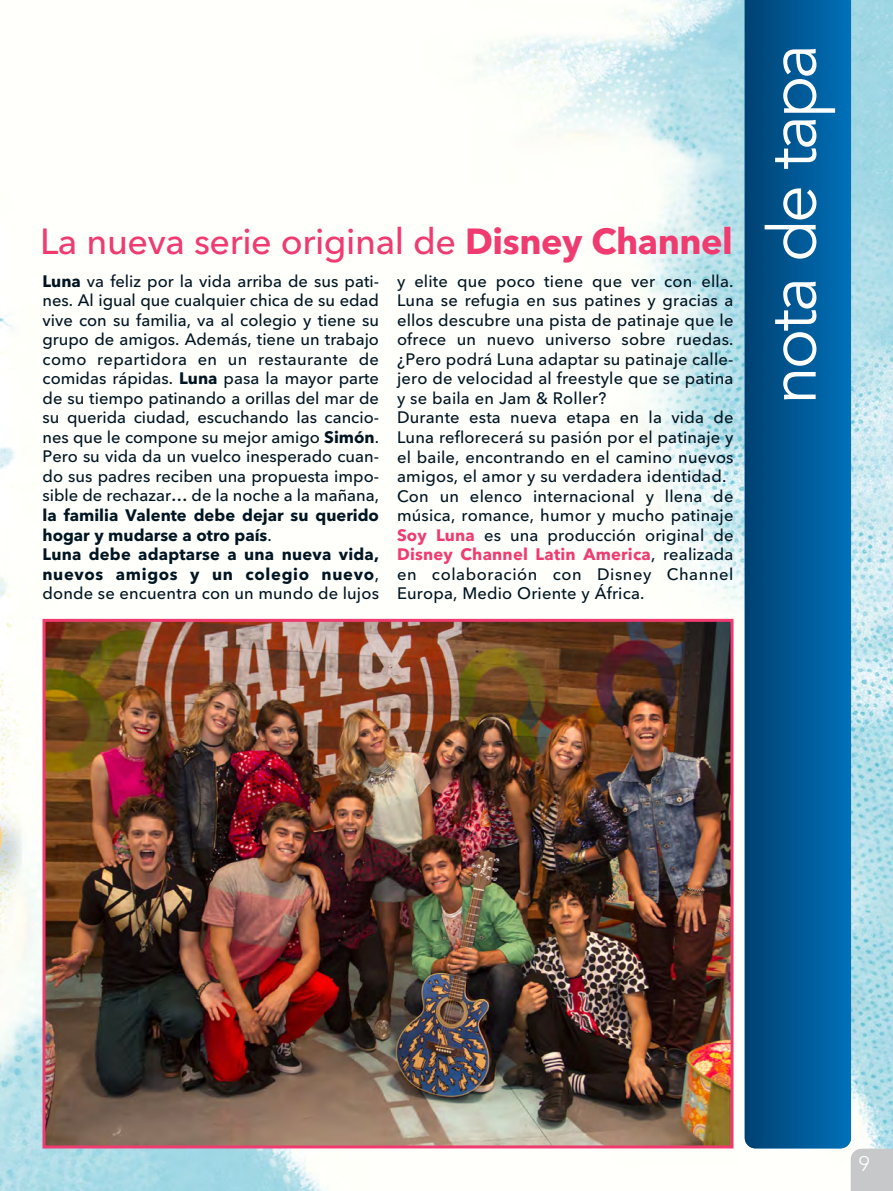
<style>
.page{position:relative;width:893px;height:1191px;background:#fff}
.page>*{position:absolute;margin:0;border:0;box-sizing:border-box;transform-origin:0 0}
.t1{font:67.5px "Avenir";letter-spacing:-.04em;color:#fff}
.t2{font:500 36px "Avenir Next LT Pro";letter-spacing:-.01em;color:#ef3b70}
.t3{font:300 21px "Avenir";color:#fff}
.t4{font:500 16.5px/19.5px "Avenir Next LT Pro";letter-spacing:.01em;color:#001522;text-align:justify}
.t5{font:700 16.5px/19.5px "Avenir Next LT Pro";letter-spacing:.015em;color:#001522}
.s1{font-weight:700}
.s2{font-weight:500}
.s3{font-weight:700;color:#ef3b70}
</style>
<div class="page">
<img style="left:0;top:0;width:893px;height:1191px">
<img style="left:47px;top:623px;width:682px;height:521px">
<div style="left:43px;top:619px;width:690px;height:529px;border:3px solid #ef3b70"></div>
<div style="left:851px;top:1148px;width:42px;height:43px;background:#c7c8ca"></div>
<svg style="left:745px;top:0;width:106px;height:1148px"></svg>
<h2 class="t2" style="left:40px;top:220px;width:694px">La nueva serie original de <span class="s1">Disney Channel</span></h2>
<p class="t4" style="left:43px;top:271px;width:338px"><span class="s1">Luna</span> va feliz por la vida arriba de sus pati&shy;nes. Al igual que cualquier chica de su edad vive con su familia, va al colegio y tiene su grupo de amigos. Además, tiene un trabajo como repartidora en un restaurante de comidas rápidas. <span class="s1">Luna</span> pasa la mayor parte de su tiempo patinando a orillas del mar de su querida ciudad, escuchando las cancio&shy;nes que le compone su mejor amigo <span class="s1">Simón</span>.<br>Pero su vida da un vuelco inesperado cuan&shy;do sus padres reciben una propuesta impo&shy;sible de rechazar… de la noche a la mañana,</p>
<p class="t5" style="left:43px;top:505px;width:338px">la familia Valente debe dejar su querido hogar y mudarse a otro país<span class="s2">.<br></span>Luna debe adaptarse a una nueva vida, nuevos amigos y un colegio nuevo<span class="s2">, donde se encuentra con un mundo de lujos</span></p>
<p class="t4" style="left:397px;top:271px;width:338px;text-align:left">y elite que poco tiene que ver con ella.<br>Luna se refugia en sus patines y gracias a ellos descubre una pista de patinaje que le ofrece un nuevo universo sobre ruedas. ¿Pero podrá Luna adaptar su patinaje calle&shy;jero de velocidad al freestyle que se patina y se baila en Jam &amp; Roller?<br>Durante esta nueva etapa en la vida de Luna reflorecerá su pasión por el patinaje y el baile, encontrando en el camino nuevos amigos, el amor y su verdadera identidad.<br>Con un elenco internacional y llena de música, romance, humor y mucho patinaje <span class="s3">Soy Luna</span> es una producción original de <span class="s3">Disney Channel Latin America</span>, realizada en colaboración con Disney Channel Europa, Medio Oriente y África.</p>
<h1 class="t1" style="left:765px;top:404px;width:361px;rotate:-90deg">nota de tapa</h1>
<p class="t3" style="left:859px;top:1154px;width:12px">9</p>
</div>
